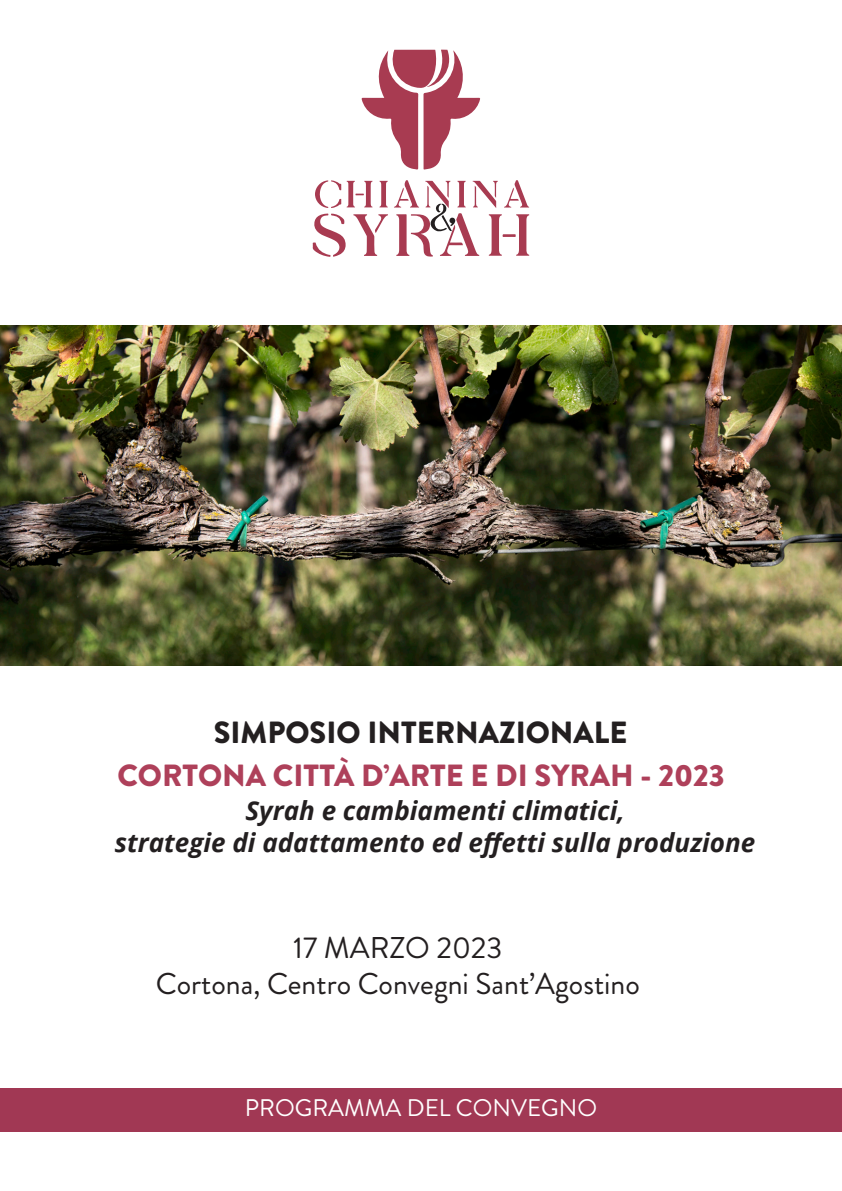
<style>
.page{position:relative;width:842px;height:1191px;background:#fff}
.page>*{position:absolute;margin:0;border:0;box-sizing:border-box;transform-origin:0 0}
.t1{font:900 30.6px "Brandon Grotesque";color:#ae405a}
.t2{font:900 30.6px "Brandon Grotesque";color:#231f20}
.t3{font:30px/36px "Brandon Grotesque";color:#231f20;text-align:center}
.t4{font:italic 700 26px/31.2px "Open Sans";color:#231f20;text-align:center}
.t5{font:24px "Brandon Grotesque";color:#fff}
</style>
<div class="page">
<div style="left:0;top:1088px;width:842px;height:43px;background:#a13854"></div>
<svg style="left:313px;top:180px;width:75px;height:77px"></svg>
<svg style="left:394px;top:180px;width:135px;height:77px"></svg>
<svg style="left:361px;top:50px;width:119px;height:120px"></svg>
<img style="left:0;top:325px;width:842px;height:340px">
<p class="t2" style="left:214px;top:710px;width:415px">SIMPOSIO INTERNAZIONALE</p>
<p class="t1" style="left:117px;top:754px;width:609px">CORTONA CITTÀ D’ARTE E DI SYRAH - 2023</p>
<p class="t4" style="left:115px;top:794px;width:642px">Syrah e cambiamenti climatici,<br>strategie di adattamento ed effetti sulla produzione</p>
<p class="t3" style="left:156px;top:930px;width:486px">17 MARZO 2023<br>Cortona, Centro Convegni Sant’Agostino</p>
<p class="t5" style="left:245px;top:1091px;width:354px">PROGRAMMA DEL CONVEGNO</p>
</div>
